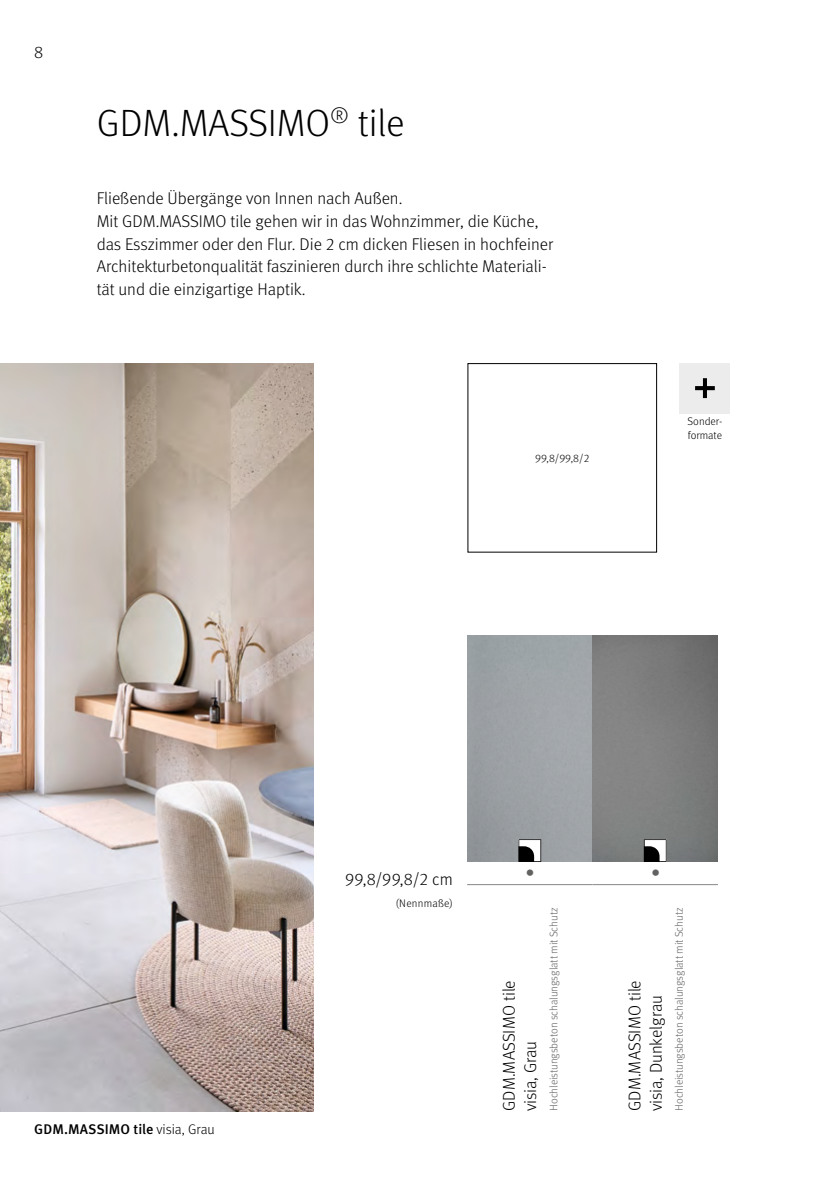
<style>
.page{position:relative;width:840px;height:1191px;background:#fff}
.page>*{position:absolute;margin:0;border:0;box-sizing:border-box;transform-origin:0 0}
.t1{font:300 38px "Meta Pro";color:#000}
.t2{font:900 18px "Meta Pro";color:#626261}
.t3{font:300 17px/22.6px "Meta Pro";color:#000}
.t4{font:500 14px "Meta Pro";letter-spacing:.005em;color:#000}
.t5{font:300 11px "Meta Pro";letter-spacing:-.005em;color:#626261}
.t6{font:300 11px/14px "Meta Pro";color:#000}
.t7{font:300 11px "Meta Pro";letter-spacing:.02em;color:#000}
.s1{font-weight:300}
</style>
<div class="page">
<img style="left:467px;top:635px;width:250px;height:227px">
<svg style="left:518px;top:839px;width:23px;height:23px"></svg>
<hr style="left:467px;top:884px;width:125px;height:1px;background:#868786">
<hr style="left:592px;top:884px;width:125px;height:1px;background:#868786">
<svg style="left:643px;top:839px;width:23px;height:23px"></svg>
<img style="left:0;top:364px;width:313px;height:747px">
<div style="left:679px;top:363px;width:51px;height:50px;background:#ececec"></div>
<svg style="left:695px;top:378px;width:19px;height:20px"></svg>
<p class="t3" style="left:34px;top:40px;width:11px">8</p>
<h1 class="t1" style="left:97px;top:95px;width:309px">GDM.MASSIMO<sup>®</sup> tile</h1>
<p class="t3" style="left:97px;top:186px;width:458px">Fließende Übergänge von Innen nach Außen.<br>Mit GDM.MASSIMO tile gehen wir in das Wohnzimmer, die Küche, das Esszimmer oder den Flur. Die 2 cm dicken Fliesen in hochfeiner Architekturbetonqualität faszinieren durch ihre schlichte Materiali&shy;tät und die einzigartige Haptik.</p>
<p class="t6" style="left:535px;top:450px;width:56px">99,8/99,8/2</p>
<p class="t6" style="left:687px;top:414px;width:36px">Sonder&shy;formate</p>
<p class="t4" style="left:34px;top:1118px;width:182px">GDM.MASSIMO tile <span class="s1">visia, Grau</span></p>
<p class="t3" style="left:345px;top:866px;width:109px">99,8/99,8/2 cm</p>
<p class="t7" style="left:395px;top:895px;width:59px">(Nennmaße)</p>
<p class="t2" style="left:515px;top:877px;width:10px;rotate:-90deg">•</p>
<p class="t3" style="left:497px;top:1111px;width:133px;line-height:21.2px;rotate:-90deg">GDM.MASSIMO tile visia, Grau</p>
<p class="t5" style="left:545px;top:1110px;width:205px;rotate:-90deg">Hochleistungsbeton schalungsglatt mit Schutz</p>
<p class="t2" style="left:641px;top:877px;width:10px;rotate:-90deg">•</p>
<p class="t3" style="left:622px;top:1111px;width:133px;line-height:21.2px;rotate:-90deg">GDM.MASSIMO tile visia, Dunkelgrau</p>
<p class="t5" style="left:670px;top:1110px;width:205px;rotate:-90deg">Hochleistungsbeton schalungsglatt mit Schutz</p>
</div>
